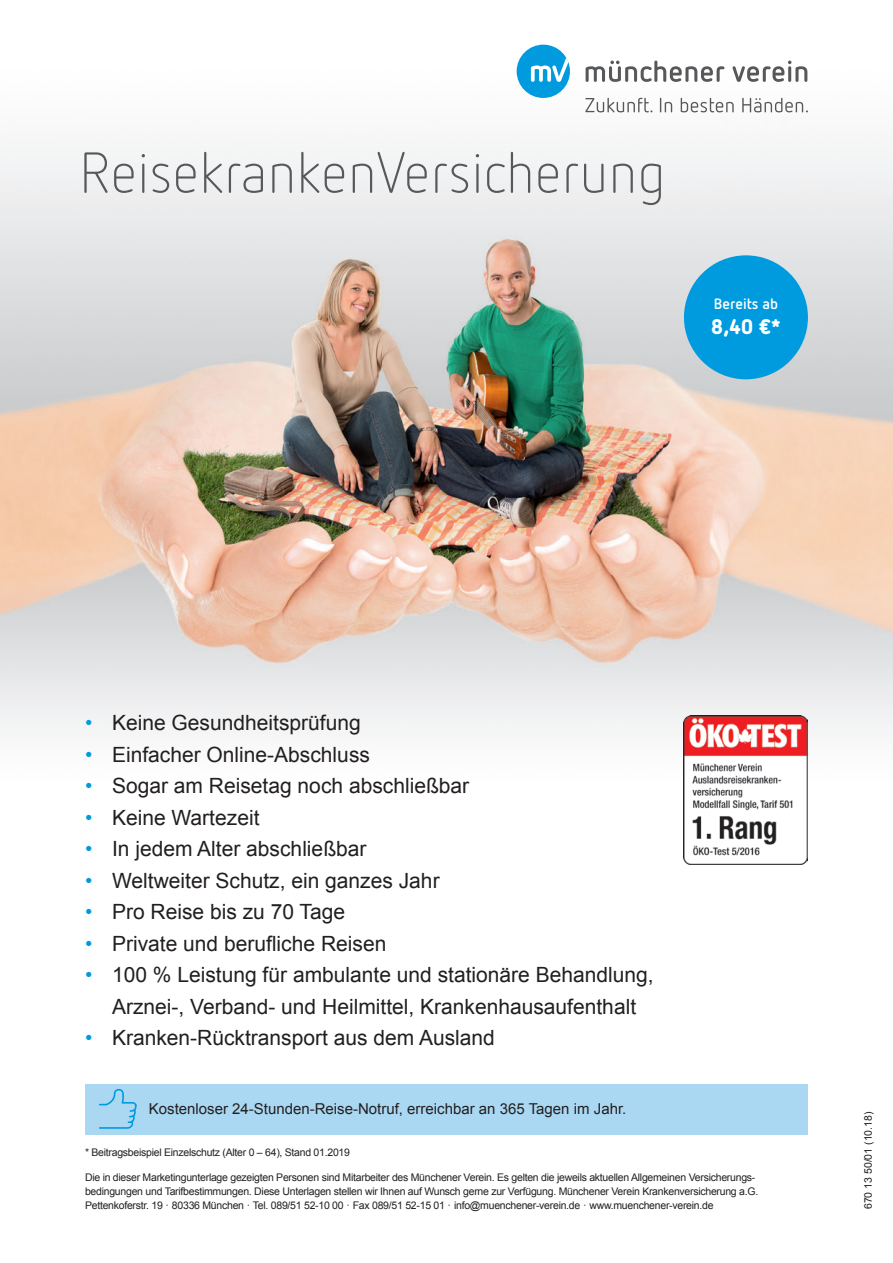
<style>
.page{position:relative;width:893px;height:1263px;background:#fff}
.page>*{position:absolute;margin:0;border:0;box-sizing:border-box;transform-origin:0 0}
.t1{font:300 57px "Netto OT";letter-spacing:-.005em;color:#57585a}
.t2{font:21px/31.5px "Arial";color:#231f20;text-align:center}
.t3{font:900 21px "Netto OT";color:#fff}
.t4{font:15px "Arial";color:#231f20}
.t5{font:700 15px "Netto OT";color:#fff}
.t6{font:10.5px/14px "Arial";letter-spacing:-.025em;color:#231f20}
.t7{font:10.5px "Arial";color:#231f20}
.s1{color:#009bde}
</style>
<div class="page">
<img style="left:0;top:57px;width:893px;height:768px">
<img style="left:684px;top:715px;width:124px;height:150px">
<div style="left:684px;top:255px;width:124px;height:124px;background:#009bde;border-radius:50%"></div>
<svg style="left:586px;top:61px;width:138px;height:21px"></svg>
<svg style="left:732px;top:61px;width:75px;height:21px"></svg>
<svg style="left:585px;top:98px;width:67px;height:14px"></svg>
<svg style="left:660px;top:98px;width:12px;height:14px"></svg>
<svg style="left:681px;top:98px;width:53px;height:14px"></svg>
<svg style="left:742px;top:98px;width:66px;height:14px"></svg>
<div style="left:517px;top:45px;width:53px;height:53px;background:#009bde;border-radius:50%"></div>
<svg style="left:531px;top:58px;width:37px;height:24px"></svg>
<div style="left:85px;top:1085px;width:723px;height:50px;background:#aad8f3"></div>
<svg style="left:99px;top:1089px;width:38px;height:40px"></svg>
<h1 class="t1" style="left:79px;top:138px;width:589px">ReisekrankenVersicherung</h1>
<h3 class="t5" style="left:714px;top:294px;width:66px">Bereits ab</h3>
<h2 class="t3" style="left:711px;top:313px;width:72px">8,40 €*</h2>
<h2 class="t2" style="left:85px;top:707px;width:277px"><span class="s1">•</span> Keine Gesundheitsprüfung</h2>
<h2 class="t2" style="left:85px;top:739px;width:286px"><span class="s1">•</span> Einfacher Online-Abschluss</h2>
<h2 class="t2" style="left:85px;top:770px;width:386px"><span class="s1">•</span> Sogar am Reisetag noch abschließbar</h2>
<h2 class="t2" style="left:85px;top:802px;width:176px"><span class="s1">•</span> Keine Wartezeit</h2>
<h2 class="t2" style="left:85px;top:833px;width:283px"><span class="s1">•</span> In jedem Alter abschließbar</h2>
<h2 class="t2" style="left:85px;top:865px;width:356px"><span class="s1">•</span> Weltweiter Schutz, ein ganzes Jahr</h2>
<h2 class="t2" style="left:85px;top:896px;width:262px"><span class="s1">•</span> Pro Reise bis zu 70 Tage</h2>
<h2 class="t2" style="left:85px;top:928px;width:303px"><span class="s1">•</span> Private und berufliche Reisen</h2>
<h2 class="t2" style="left:85px;top:959px;width:570px"><span class="s1">•</span> 100 % Leistung für ambulante und stationäre Behandlung,<br>Arznei-, Verband- und Heilmittel, Krankenhausaufenthalt</h2>
<h2 class="t2" style="left:85px;top:1022px;width:411px"><span class="s1">•</span> Kranken-Rücktransport aus dem Ausland</h2>
<h3 class="t4" style="left:149px;top:1099px;width:479px">Kostenloser 24-Stunden-Reise-Notruf, erreichbar an 365 Tagen im Jahr.</h3>
<p class="t6" style="left:85px;top:1145px;width:266px">* Beitragsbeispiel Einzelschutz (Alter 0 – 64), Stand 01.2019</p>
<p class="t6" style="left:85px;top:1170px;width:675px">Die in dieser Marketingunterlage gezeigten Personen sind Mitarbeiter des Münchener Verein. Es gelten die jeweils aktuellen Allgemeinen Versicherungs&shy;bedingungen und Tarifbestimmungen. Diese Unterlagen stellen wir Ihnen auf Wunsch gerne zur Verfügung. Münchener Verein Krankenversicherung a.G.<br>Pettenkoferstr. 19 · 80336 München · Tel. 089/51 52-10 00 · Fax 089/51 52-15 01 · info@muenchener-verein.de · www.muenchener-verein.de</p>
<p class="t7" style="left:861px;top:1209px;width:99px;rotate:-90deg">670 13 50/01 (10.18)</p>
</div>
